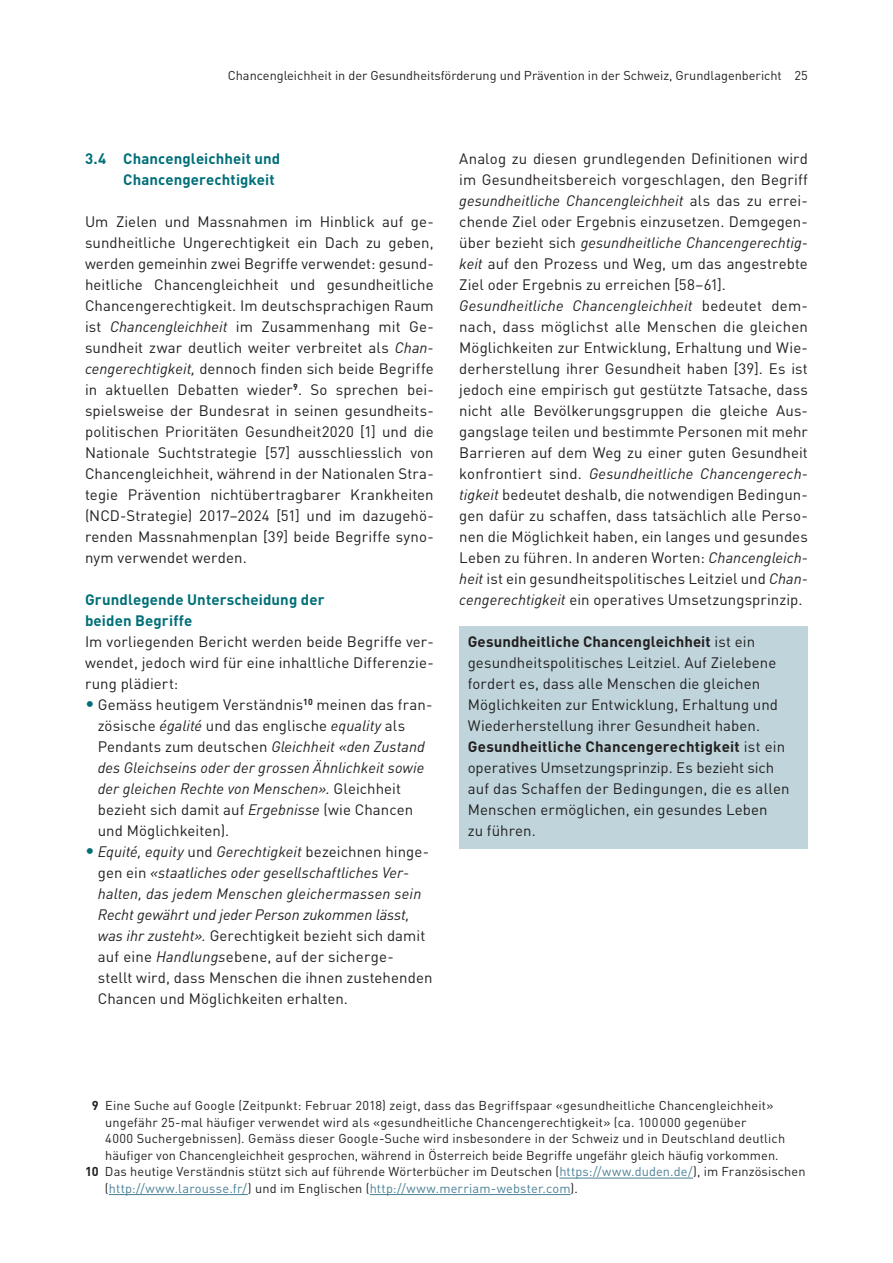
<style>
.page{position:relative;width:893px;height:1263px;background:#fff}
.page>*{position:absolute;margin:0;border:0;box-sizing:border-box;transform-origin:0 0}
.t1{font:15px/21px "DINOT";letter-spacing:.005em;color:#231f20}
.t2{font:italic 15px/21px "DINOT";letter-spacing:.005em;color:#231f20}
.t3{font:700 15px/21px "DINOT";letter-spacing:.01em;color:#006f78}
.t4{font:12.75px "DINOT";letter-spacing:.01em;color:#231f20}
.t5{font:12.75px "DINOT";letter-spacing:.015em;color:#4a8096}
.s1{font-style:italic}
.s2{font-size:18px;color:#006f78}
.s3{font-style:normal;font-size:18px;color:#006f78}
.s4{font-style:normal}
.s5{font-weight:700}
.s6{color:#4a8096}
.s7{color:#231f20}
</style>
<div class="page">
<hr style="left:559px;top:1178px;width:134px;height:1px;background:#4a8096">
<hr style="left:109px;top:1194px;width:139px;height:1px;background:#4a8096">
<hr style="left:370px;top:1194px;width:201px;height:1px;background:#4a8096">
<div style="left:459px;top:626px;width:349px;height:222px;background:#bfd5db"></div>
<p class="t4" style="left:228px;top:66px;width:582px">Chancengleichheit in der Gesundheitsförderung und Prävention in der Schweiz, Grundlagenbericht 25</p>
<p class="t3" style="left:123px;top:147px;width:159px;text-indent:-38px">3.4 Chancengleichheit und<br>Chancengerechtigkeit</p>
<p class="t1" style="left:85px;top:210px;width:350px;text-align:justify">Um Zielen und Massnahmen im Hinblick auf ge&shy;sundheitliche Ungerechtigkeit ein Dach zu geben, werden gemeinhin zwei Begriffe verwendet: gesund&shy;heitliche Chancengleichheit und gesundheitliche Chancengerechtigkeit. Im deutschsprachigen Raum ist <span class="s1">Chancengleichheit</span> im Zusammenhang mit Ge&shy;sundheit zwar deutlich weiter verbreitet als <span class="s1">Chan&shy;cengerechtigkeit,</span> dennoch finden sich beide Begriffe in aktuellen Debatten wieder<sup>9</sup>. So sprechen bei&shy;spielsweise der Bundesrat in seinen gesundheits&shy;politischen Prioritäten Gesundheit2020 [1] und die Nationale Suchtstrategie [57] ausschliesslich von Chancengleichheit, während in der Nationalen Stra&shy;tegie Prävention nichtübertragbarer Krankheiten (NCD-Strategie) 2017–2024 [51] und im dazugehö&shy;renden Massnahmenplan [39] beide Begriffe syno&shy;nym verwendet werden.</p>
<p class="t3" style="left:85px;top:588px;width:241px">Grundlegende Unterscheidung der beiden Begriffe</p>
<p class="t1" style="left:85px;top:630px;width:350px;text-align:justify">Im vorliegenden Bericht werden beide Begriffe ver&shy;wendet, jedoch wird für eine inhaltliche Differenzie&shy;rung plädiert:</p>
<p class="t1" style="left:98px;top:693px;width:336px;text-indent:-13px"><span class="s2">•</span> Gemäss heutigem Verständnis<sup>10</sup> meinen das fran&shy;zösische <span class="s1">égalité</span> und das englische <span class="s1">equality</span> als Pendants zum deutschen <span class="s1">Gleichheit «den Zustand des Gleichseins oder der grossen Ähnlichkeit sowie der gleichen Rechte von Menschen».</span> Gleichheit bezieht sich damit auf <span class="s1">Ergebnisse</span> (wie Chancen und Möglichkeiten).</p>
<p class="t2" style="left:98px;top:841px;width:336px;text-indent:-13px"><span class="s3">•</span> Equité, equity <span class="s4">und</span> Gerechtigkeit <span class="s4">bezeichnen hinge&shy;gen ein</span> «staatliches oder gesellschaftliches Ver&shy;halten, das jedem Menschen gleichermassen sein Recht gewährt und jeder Person zukommen lässt, was ihr zusteht». <span class="s4">Gerechtigkeit bezieht sich damit auf eine</span> Handlungs<span class="s4">ebene, auf der sicherge-<br>stellt wird, dass Menschen die ihnen zustehenden Chancen und Möglichkeiten erhalten.</span></p>
<p class="t1" style="left:459px;top:147px;width:350px">Analog zu diesen grundlegenden Definitionen wird im Gesundheitsbereich vorgeschlagen, den Begriff <span class="s1">gesundheitliche Chancengleichheit</span> als das zu errei&shy;chende Ziel oder Ergebnis einzusetzen. Demgegen&shy;über bezieht sich <span class="s1">gesundheitliche Chancengerechtig&shy;keit</span> auf den Prozess und Weg, um das angestrebte Ziel oder Ergebnis zu erreichen [58–61].<br><span class="s1">Gesundheitliche Chancengleichheit</span> bedeutet dem&shy;nach, dass möglichst alle Menschen die gleichen Möglichkeiten zur Entwicklung, Erhaltung und Wie&shy;derherstellung ihrer Gesundheit haben [39]. Es ist jedoch eine empirisch gut gestützte Tatsache, dass nicht alle Bevölkerungsgruppen die gleiche Aus&shy;gangslage teilen und bestimmte Personen mit mehr Barrieren auf dem Weg zu einer guten Gesundheit konfrontiert sind. <span class="s1">Gesundheitliche Chancengerech&shy;tigkeit</span> bedeutet deshalb, die notwendigen Bedingun&shy;gen dafür zu schaffen, dass tatsächlich alle Perso&shy;nen die Möglichkeit haben, ein langes und gesundes Leben zu führen. In anderen Worten: <span class="s1">Chancengleich&shy;heit</span> ist ein gesundheitspolitisches Leitziel und <span class="s1">Chan&shy;cengerechtigkeit</span> ein operatives Umsetzungsprinzip.</p>
<p class="t1" style="left:468px;top:630px;width:323px"><span class="s5">Gesundheitliche Chancengleichheit</span> ist ein gesundheitspolitisches Leitziel. Auf Zielebene fordert es, dass alle Menschen die gleichen Möglichkeiten zur Entwicklung, Erhaltung und Wiederherstellung ihrer Gesundheit haben.<br><span class="s5">Gesundheitliche Chancengerechtigkeit</span> ist ein operatives Umsetzungsprinzip. Es bezieht sich auf das Schaffen der Bedingungen, die es allen Menschen ermöglichen, ein gesundes Leben<br>zu führen.</p>
<p class="t4" style="left:92px;top:1097px;width:683px"><span class="s5">9</span> Eine Suche auf Google (Zeitpunkt: Februar 2018) zeigt, dass das Begriffspaar «gesundheitliche Chancengleichheit»</p>
<p class="t4" style="left:105px;top:1113px;width:643px">ungefähr 25-mal häufiger verwendet wird als «gesundheitliche Chancengerechtigkeit» (ca. 100000 gegenüber</p>
<p class="t4" style="left:105px;top:1130px;width:681px">4000 Suchergebnissen). Gemäss dieser Google-Suche wird insbesondere in der Schweiz und in Deutschland deutlich</p>
<p class="t4" style="left:105px;top:1146px;width:675px">häufiger von Chancengleichheit gesprochen, während in Österreich beide Begriffe ungefähr gleich häufig vorkommen.</p>
<p class="t4" style="left:85px;top:1163px;width:722px"><span class="s5">10</span> Das heutige Verständnis stützt sich auf führende Wörterbücher im Deutschen (<span class="s6">https://www.duden.de/</span>), im Französischen</p>
<p class="t5" style="left:105px;top:1179px;width:474px"><span class="s7">(</span>http://www.larousse.fr/<span class="s7">) und im Englischen (</span>http://www.merriam-webster.com<span class="s7">).</span></p>
</div>
